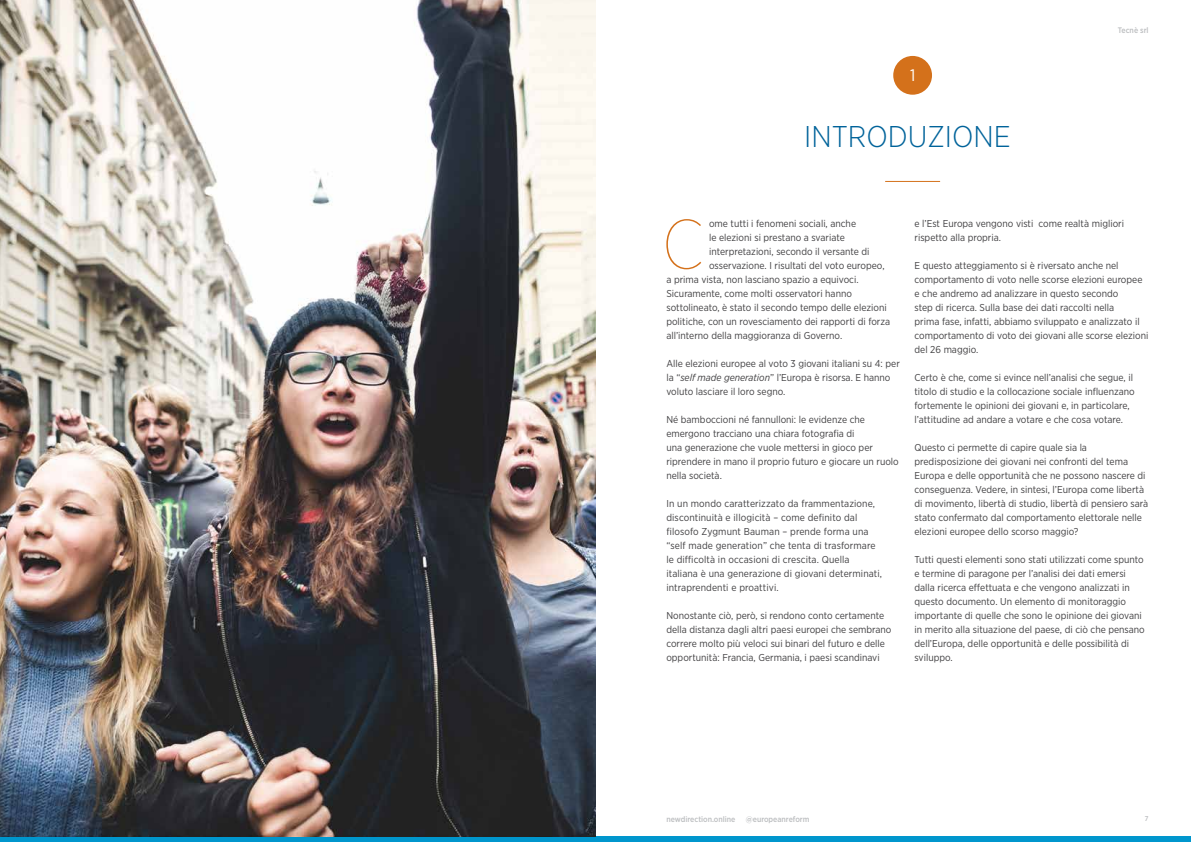
<style>
.page{position:relative;width:1191px;height:842px;background:#fff}
.page>*{position:absolute;margin:0;border:0;box-sizing:border-box;transform-origin:0 0}
.t1{font:100 70px "Gotham Narrow";color:#d4711b}
.t2{font:300 30px "Gotham Narrow";color:#00639a}
.t3{font:16.6px "Gotham Narrow";color:#fff}
.t4{font:10px/14px "Gotham Narrow";color:#414042}
.t5{font:500 8px "Gotham Narrow";color:#bcbec0}
.t6{font:500 7px "Gotham Narrow";color:#bcbec0}
.s1{font-style:italic}
</style>
<div class="page">
<div style="left:0;top:836px;width:1191px;height:6px;background:#0096cd"></div>
<div style="left:893px;top:56px;width:39px;height:39px;background:#d4711b;border-radius:50%"></div>
<hr style="left:885px;top:181px;width:55px;height:1px;background:#d4711b">
<img style="left:0;top:0;width:595px;height:836px">
<h3 class="t3" style="left:910px;top:65px;width:7px">1</h3>
<h2 class="t2" style="left:804px;top:118px;width:208px">INTRODUZIONE</h2>
<p class="t5" style="left:1117px;top:25px;width:32px">Tecnè srl</p>
<h1 class="t1" style="left:662px;top:202px;width:43px">C</h1>
<p class="t4" style="left:709px;top:216px;width:149px">ome tutti i fenomeni sociali, anche</p>
<p class="t4" style="left:709px;top:230px;width:137px">le elezioni si prestano a svariate</p>
<p class="t4" style="left:709px;top:244px;width:162px">interpretazioni, secondo il versante di</p>
<p class="t4" style="left:709px;top:258px;width:177px">osservazione. I risultati del voto europeo,</p>
<p class="t4" style="left:666px;top:272px;width:194px">a prima vista, non lasciano spazio a equivoci.</p>
<p class="t4" style="left:666px;top:286px;width:187px">Sicuramente, come molti osservatori hanno</p>
<p class="t4" style="left:666px;top:300px;width:222px">sottolineato, è stato il secondo tempo delle elezioni</p>
<p class="t4" style="left:666px;top:314px;width:225px">politiche, con un rovesciamento dei rapporti di forza</p>
<p class="t4" style="left:666px;top:328px;width:177px">all’interno della maggioranza di Governo.</p>
<p class="t4" style="left:666px;top:356px;width:235px">Alle elezioni europee al voto 3 giovani italiani su 4: per la “<span class="s1">self made generation</span>” l’Europa è risorsa. E hanno voluto lasciare il loro segno.</p>
<p class="t4" style="left:666px;top:412px;width:234px">Né bamboccioni né fannulloni: le evidenze che emergono tracciano una chiara fotografia di<br>una generazione che vuole mettersi in gioco per riprendere in mano il proprio futuro e giocare un ruolo nella società.</p>
<p class="t4" style="left:666px;top:496px;width:217px">In un mondo caratterizzato da frammentazione, discontinuità e illogicità – come definito dal filosofo Zygmunt Bauman – prende forma una “self made generation” che tenta di trasformare le difficoltà in occasioni di crescita. Quella italiana è una generazione di giovani determinati, intraprendenti e proattivi.</p>
<p class="t4" style="left:666px;top:608px;width:227px">Nonostante ciò, però, si rendono conto certamente della distanza dagli altri paesi europei che sembrano correre molto più veloci sui binari del futuro e delle opportunità: Francia, Germania, i paesi scandinavi</p>
<p class="t4" style="left:914px;top:216px;width:211px">e l’Est Europa vengono visti come realtà migliori rispetto alla propria.</p>
<p class="t4" style="left:914px;top:258px;width:235px">E questo atteggiamento si è riversato anche nel comportamento di voto nelle scorse elezioni europee e che andremo ad analizzare in questo secondo<br>step di ricerca. Sulla base dei dati raccolti nella<br>prima fase, infatti, abbiamo sviluppato e analizzato il comportamento di voto dei giovani alle scorse elezioni del 26 maggio.</p>
<p class="t4" style="left:914px;top:370px;width:222px">Certo è che, come si evince nell’analisi che segue, il titolo di studio e la collocazione sociale influenzano fortemente le opinioni dei giovani e, in particolare, l’attitudine ad andare a votare e che cosa votare.</p>
<p class="t4" style="left:914px;top:440px;width:235px">Questo ci permette di capire quale sia la predisposizione dei giovani nei confronti del tema Europa e delle opportunità che ne possono nascere di conseguenza. Vedere, in sintesi, l’Europa come libertà di movimento, libertà di studio, libertà di pensiero sarà stato confermato dal comportamento elettorale nelle elezioni europee dello scorso maggio?</p>
<p class="t4" style="left:914px;top:552px;width:232px">Tutti questi elementi sono stati utilizzati come spunto e termine di paragone per l’analisi dei dati emersi dalla ricerca effettuata e che vengono analizzati in questo documento. Un elemento di monitoraggio importante di quelle che sono le opinione dei giovani in merito alla situazione del paese, di ciò che pensano dell’Europa, delle opportunità e delle possibilità di sviluppo.</p>
<p class="t5" style="left:666px;top:814px;width:70px">newdirection.online</p>
<p class="t5" style="left:746px;top:814px;width:65px">@europeanreform</p>
<p class="t6" style="left:1145px;top:814px;width:5px">7</p>
</div>
